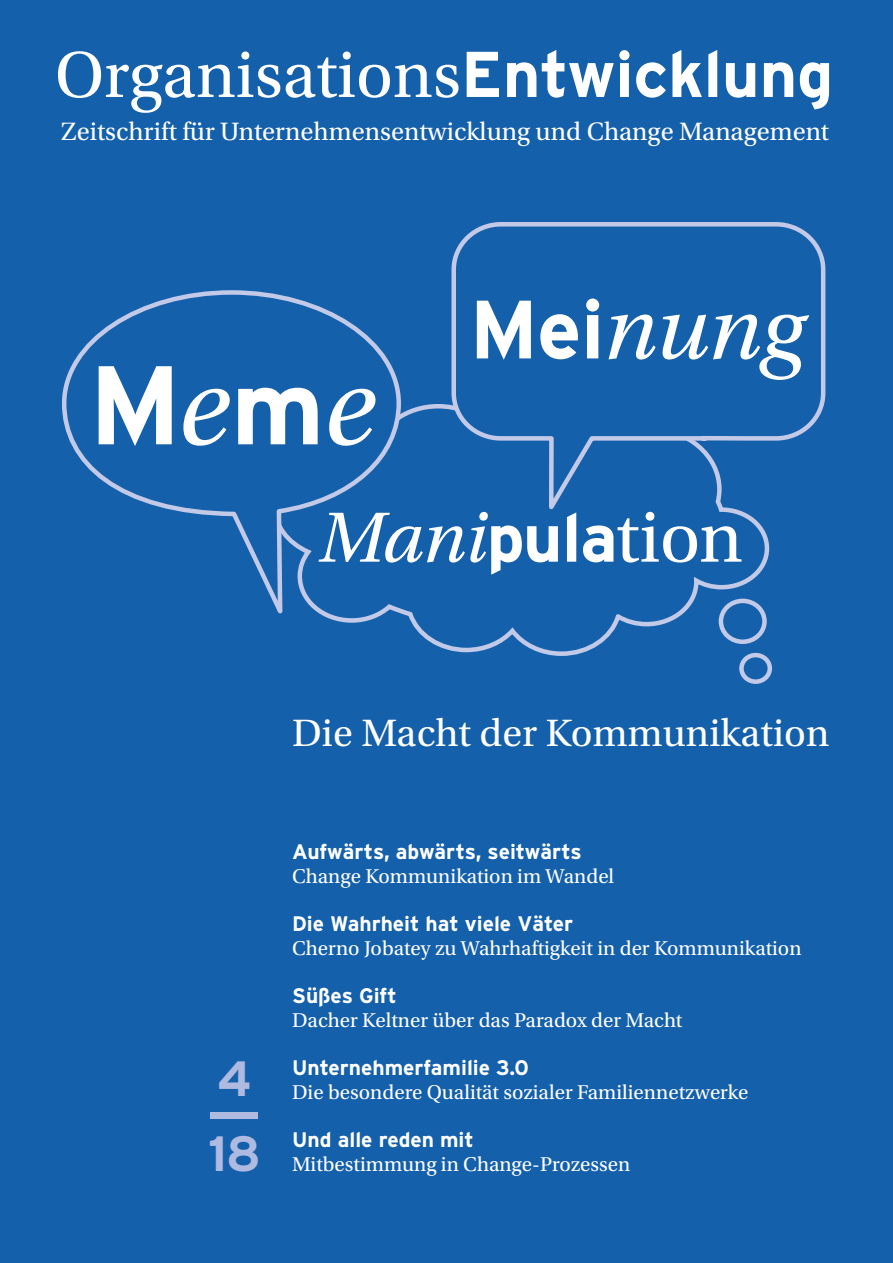
<style>
.page{position:relative;width:893px;height:1263px;background:#1560ab}
.page>*{position:absolute;margin:0;border:0;box-sizing:border-box;transform-origin:0 0}
.t1{font:italic 117.45px "Utopia Std";color:#fff}
.t2{font:italic 92.85px "Utopia Std";color:#fff}
.t3{font:italic 74.85px "Utopia Std";color:#fff}
.t4{font:68.25px "Utopia Std";color:#fff}
.t5{font:700 49.5px/37.8px "Interstate";color:#aebae0}
.t6{font:40.2px "Utopia Std";letter-spacing:.005em;color:#fff}
.t7{font:26.4px "Utopia Std";color:#fff}
.t8{font:21px "Utopia Std";color:#fff}
.t9{font:700 21px "Interstate";color:#fff}
.s1{font-family:"Interstate";font-weight:700;font-size:64.5px}
.s2{font-family:"Interstate";font-weight:700;font-style:normal;font-size:111.6px}
.s3{font-family:"Interstate";font-weight:700;font-style:normal;font-size:105.6px}
.s4{font-family:"Interstate";font-weight:700;font-style:normal;font-size:82.5px}
.s5{font-family:"Interstate";font-weight:700;font-style:normal;font-size:67.5px}
.s6{font-style:normal}
</style>
<div class="page">
<svg style="left:403px;top:404px;width:367px;height:254px"></svg>
<svg style="left:62px;top:290px;width:341px;height:333px"></svg>
<svg style="left:449px;top:222px;width:377px;height:301px"></svg>
<div style="left:739px;top:653px;width:33px;height:31px;border:4px solid #c3cae8;border-radius:50%"></div>
<h3 class="t4" style="left:55px;top:38px;width:780px">Organisations<span class="s1">Entwicklung</span></h3>
<p class="t7" style="left:61px;top:117px;width:769px">Zeitschrift für Unternehmensentwicklung und Change Management</p>
<h1 class="t1" style="left:89px;top:342px;width:287px"><span class="s2">M</span>e<span class="s3">m</span>e</h1>
<h2 class="t2" style="left:469px;top:278px;width:336px"><span class="s4">Mei</span>nung</h2>
<h3 class="t3" style="left:319px;top:497px;width:426px">Mani<span class="s5">pula</span><span class="s6">tion</span></h3>
<h3 class="t6" style="left:292px;top:711px;width:539px">Die Macht der Kommunikation</h3>
<h3 class="t5" style="left:205px;top:1059px;width:60px">4 —<br>18</h3>
<p class="t9" style="left:292px;top:840px;width:291px">Aufwärts, abwärts, seitwärts</p>
<p class="t8" style="left:292px;top:865px;width:324px">Change Kommunikation im Wandel</p>
<p class="t9" style="left:292px;top:912px;width:282px">Die Wahrheit hat viele Väter</p>
<p class="t8" style="left:292px;top:937px;width:511px">Cherno Jobatey zu Wahrhaftigkeit in der Kommunikation</p>
<p class="t9" style="left:292px;top:984px;width:106px">Süßes Gift</p>
<p class="t8" style="left:292px;top:1009px;width:392px">Dacher Keltner über das Paradox der Macht</p>
<p class="t9" style="left:292px;top:1056px;width:238px">Unternehmerfamilie 3.0</p>
<p class="t8" style="left:292px;top:1081px;width:458px">Die besondere Qualität sozialer Familiennetzwerke</p>
<p class="t9" style="left:292px;top:1128px;width:183px">Und alle reden mit</p>
<p class="t8" style="left:292px;top:1153px;width:340px">Mitbestimmung in Change-Prozessen</p>
</div>
